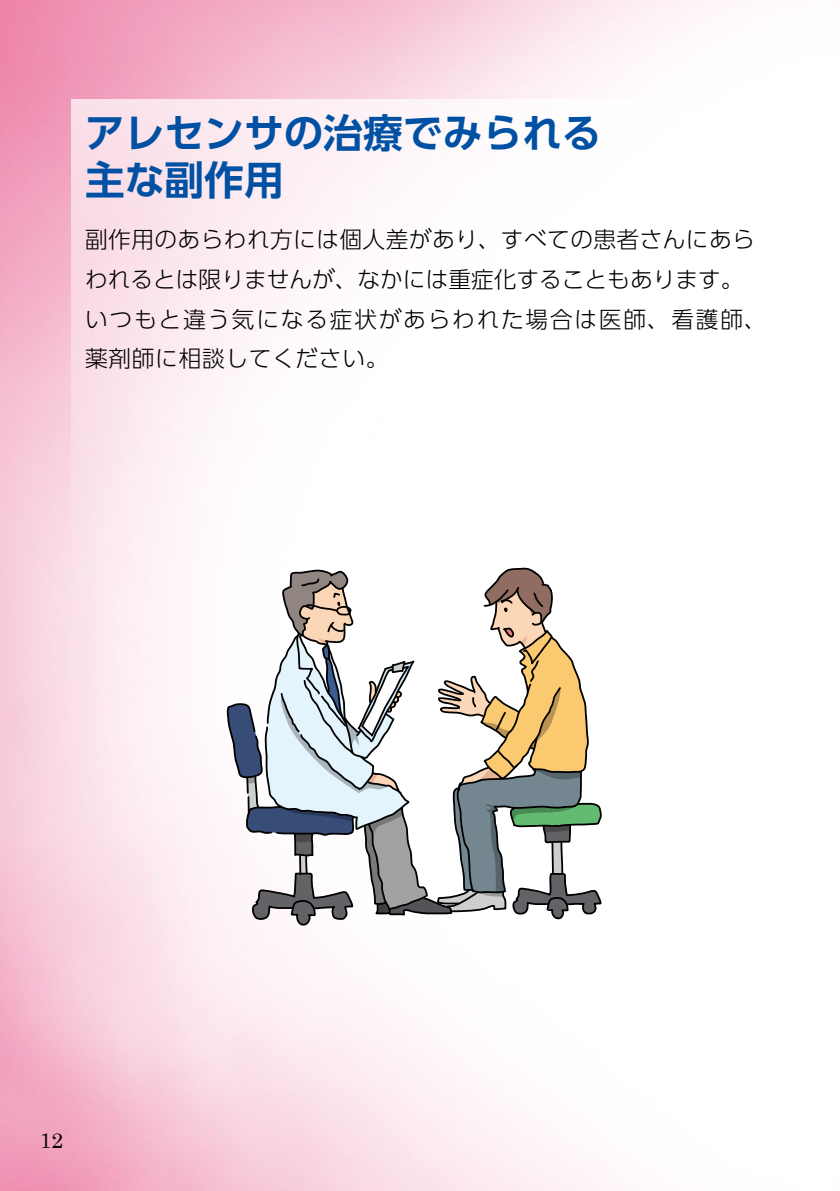
<style>
.page{position:relative;width:840px;height:1191px;background:#fff}
.page>*{position:absolute;margin:0;border:0;box-sizing:border-box;transform-origin:0 0}
.t1{font:700 39.6px "UD Shin Go Pro De";color:#0050a3}
.t2{font:300 22.6px/39.6px "UD Shin Go Pro";letter-spacing:.02em;color:#000}
.t3{font:300 22.6px/39.6px "UD Shin Go Pro";letter-spacing:.08em;color:#000}
.t4{font:21.2px "Century Schoolbook";color:#000}
</style>
<div class="page">
<svg style="left:71px;top:99px;width:495px;height:501px"></svg>
<svg style="left:225px;top:566px;width:377px;height:364px"></svg>
<p class="t1" style="left:85px;top:101px;width:517px">アレセンサの治療でみられる</p>
<p class="t1" style="left:85px;top:148px;width:200px">主な副作用</p>
<p class="t2" style="left:85px;top:219px;width:671px">副作用のあらわれ方には個人差があり、すべての患者さんにあらわれるとは限りませんが、なかには重症化することもあります。</p>
<p class="t3" style="left:85px;top:298px;width:682px">いつもと違う気になる症状があらわれた場合は医師、看護師、薬剤師に相談してください。</p>
<p class="t4" style="left:40px;top:1127px;width:25px">12</p>
</div>
